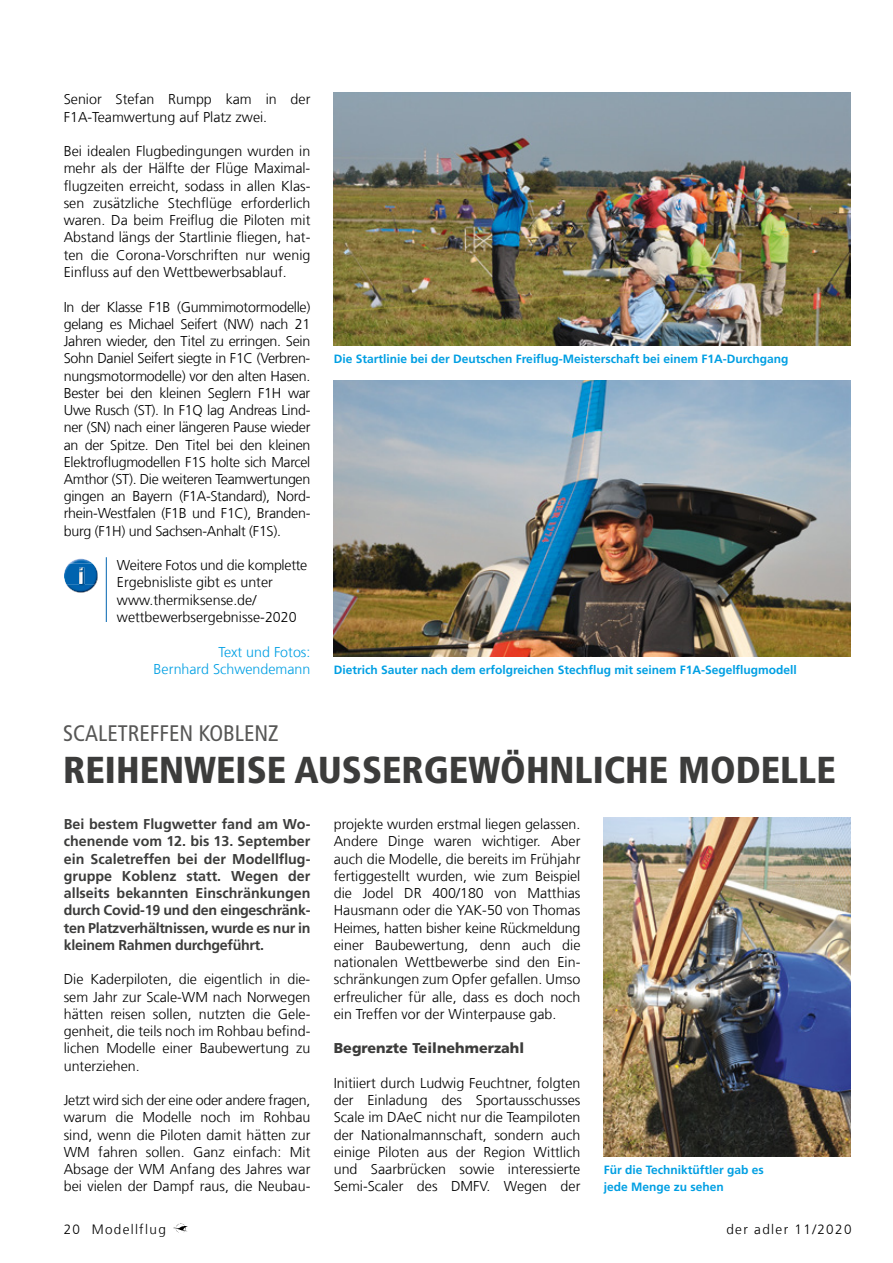
<style>
.page{position:relative;width:893px;height:1263px;background:#fff}
.page>*{position:absolute;margin:0;border:0;box-sizing:border-box;transform-origin:0 0}
.t1{font:900 condensed 37.5px "Frutiger LT Com";color:#3c3c3b}
.t2{font:condensed 22.5px "Frutiger LT Com";color:#575756}
.t3{font:300 14.25px/17.2px "Frutiger LT Com";color:#000;text-align:justify}
.t4{font:700 14.25px/17.2px "Frutiger LT Com";letter-spacing:-.02em;color:#3c3c3b;text-align:justify}
.t5{font:300 14.25px/17.2px "Frutiger LT Com";color:#009fe3;text-align:right}
.t6{font:900 14.25px "Frutiger LT Com";color:#3c3c3b}
.t7{font:300 13.5px "Frutiger LT Com";letter-spacing:.1em;color:#000}
.t8{font:700 12px/17.2px "Frutiger LT Com";color:#009fe3}
</style>
<div class="page">
<img style="left:173px;top:1223px;width:15px;height:10px">
<hr style="left:106px;top:557px;width:1px;height:65px;background:#0063af">
<img style="left:69px;top:558px;width:24px;height:14px">
<img style="left:66px;top:572px;width:30px;height:21px">
<img style="left:93px;top:564px;width:5px;height:20px">
<img style="left:64px;top:564px;width:5px;height:20px">
<svg style="left:79px;top:567px;width:5px;height:19px"></svg>
<img style="left:334px;top:93px;width:516px;height:253px">
<img style="left:334px;top:380px;width:516px;height:276px">
<img style="left:604px;top:817px;width:246px;height:340px">
<p class="t3" style="left:64px;top:91px;width:248px">Senior Stefan Rumpp kam in der<br>F1A-Teamwertung auf Platz zwei.</p>
<p class="t3" style="left:64px;top:143px;width:248px">Bei idealen Flugbedingungen wurden in mehr als der Hälfte der Flüge Maximal&shy;flugzeiten erreicht, sodass in allen Klas&shy;sen zusätzliche Stechflüge erforderlich waren. Da beim Freiflug die Piloten mit Abstand längs der Startlinie fliegen, hat&shy;ten die Corona-Vorschriften nur wenig Einfluss auf den Wettbewerbsablauf.</p>
<p class="t3" style="left:64px;top:298px;width:248px">In der Klasse F1B (Gummimotormodelle) gelang es Michael Seifert (NW) nach 21<br>Jahren wieder, den Titel zu erringen. Sein Sohn Daniel Seifert siegte in F1C (Verbren&shy;nungsmotormodelle) vor den alten Hasen.<br>Bester bei den kleinen Seglern F1H war Uwe Rusch (ST). In F1Q lag Andreas Lind&shy;ner (SN) nach einer längeren Pause wieder an der Spitze. Den Titel bei den kleinen Elektroflugmodellen F1S holte sich Marcel Amthor (ST). Die weiteren Teamwertungen gingen an Bayern (F1A- Standard), Nord&shy;rhein-Westfalen (F1B und F1C), Branden&shy;burg (F1H) und Sachsen- Anhalt (F1S).</p>
<p class="t3" style="left:117px;top:557px;width:192px;text-align:left">Weitere Fotos und die komplette<br>Ergebnisliste gibt es unter www.thermiksense.de/ wettbewerbsergebnisse-2020</p>
<p class="t5" style="left:154px;top:643px;width:158px">Text und Fotos:<br>Bernhard Schwendemann</p>
<p class="t8" style="left:334px;top:350px;width:456px">Die Startlinie bei der Deutschen Freiflug-Meisterschaft bei einem F1A-Durchgang</p>
<p class="t8" style="left:334px;top:661px;width:465px">Dietrich Sauter nach dem erfolgreichen Stechflug mit seinem F1A-Segelflugmodell</p>
<h2 class="t2" style="left:63px;top:720px;width:217px">SCALETREFFEN KOBLENZ</h2>
<h1 class="t1" style="left:63px;top:748px;width:774px">REIHENWEISE AUSSERGEWÖHNLICHE MODELLE</h1>
<p class="t3" style="left:334px;top:815px;width:248px">projekte wurden erstmal liegen gelassen.<br>Andere Dinge waren wichtiger. Aber auch die Modelle, die bereits im Frühjahr fertiggestellt wurden, wie zum Beispiel die Jodel DR 400/180 von Matthias Hausmann oder die YAK-50 von Thomas Heimes, hatten bisher keine Rückmeldung einer Baubewertung, denn auch die nationalen Wettbewerbe sind den Ein&shy;schränkungen zum Opfer gefallen. Umso erfreulicher für alle, dass es doch noch ein Treffen vor der Winterpause gab.</p>
<p class="t6" style="left:334px;top:1040px;width:192px">Begrenzte Teilnehmerzahl</p>
<p class="t3" style="left:334px;top:1074px;width:248px">Initiiert durch Ludwig Feuchtner, folgten der Einladung des Sportausschusses Scale im DAeC nicht nur die Teampiloten der Nationalmannschaft, sondern auch einige Piloten aus der Region Wittlich und Saarbrücken sowie interessierte Semi-Scaler des DMFV. Wegen der</p>
<p class="t4" style="left:64px;top:815px;width:248px">Bei bestem Flugwetter fand am Wo&shy;chenende vom 12. bis 13. September ein Scaletreffen bei der Modellflug&shy;gruppe Koblenz statt. Wegen der allseits bekannten Einschränkungen durch Covid-19 und den eingeschränk&shy;ten Platzverhältnissen, wurde es nur in kleinem Rahmen durchgeführt.</p>
<p class="t3" style="left:64px;top:971px;width:248px">Die Kaderpiloten, die eigentlich in die&shy;sem Jahr zur Scale-WM nach Norwegen hätten reisen sollen, nutzten die Gele&shy;genheit, die teils noch im Rohbau befind&shy;lichen Modelle einer Baubewertung zu unterziehen.</p>
<p class="t3" style="left:64px;top:1092px;width:248px">Jetzt wird sich der eine oder andere fragen, warum die Modelle noch im Rohbau sind, wenn die Piloten damit hätten zur WM fahren sollen. Ganz einfach: Mit Absage der WM Anfang des Jahres war bei vielen der Dampf raus, die Neubau-</p>
<p class="t8" style="left:604px;top:1161px;width:162px">Für die Techniktüftler gab es jede Menge zu sehen</p>
<p class="t7" style="left:64px;top:1221px;width:104px">20 Modellflug</p>
<p class="t7" style="left:726px;top:1221px;width:127px">der adler 11/2020</p>
</div>
